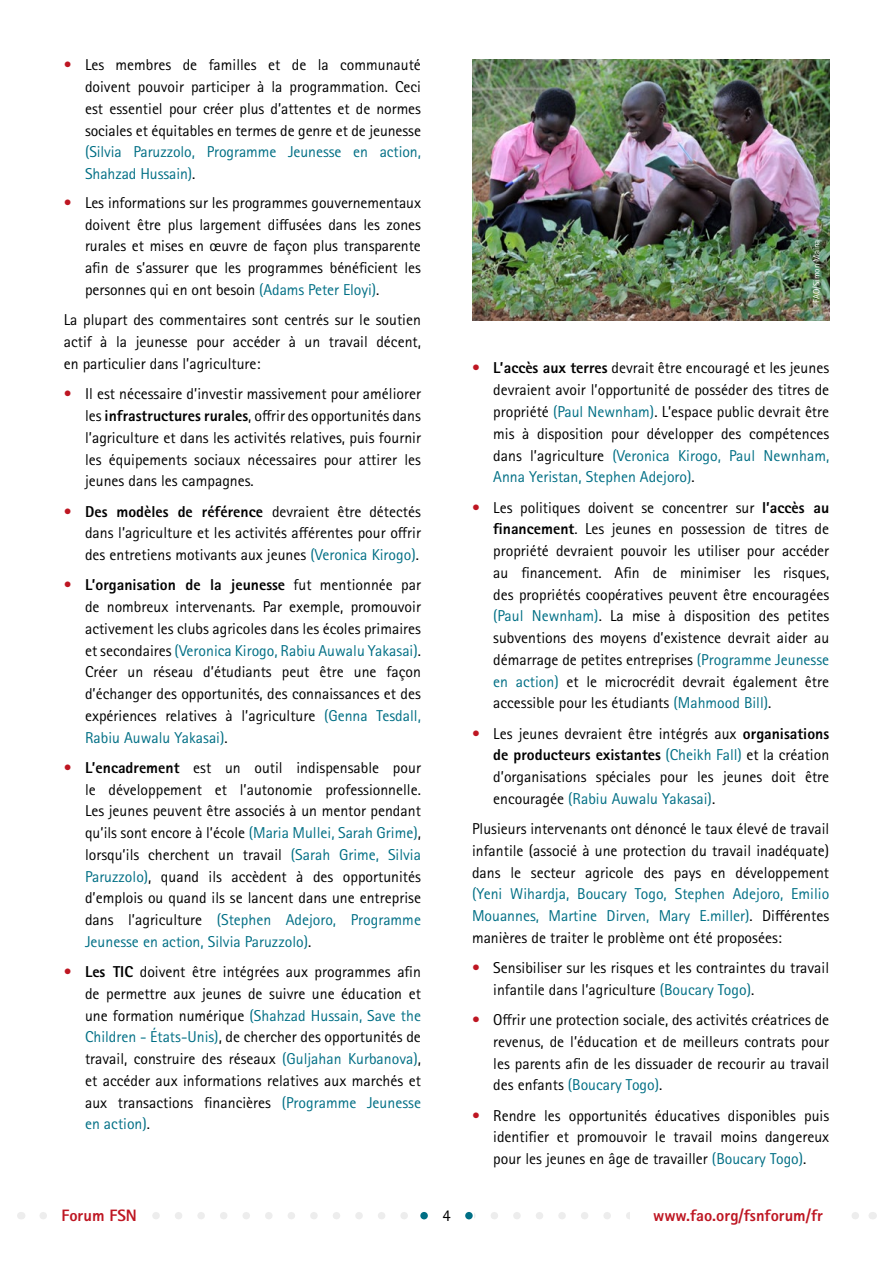
<style>
.page{position:relative;width:893px;height:1263px;background:#fff}
.page>*{position:absolute;margin:0;border:0;box-sizing:border-box;transform-origin:0 0}
.t1{font:800 16.5px "Rotis Sans Serif Std";color:#be1622}
.t2{font:16.5px "Rotis Sans Serif Std";color:#000}
.t3{font:15.75px/21.8px "Rotis Sans Serif Std";color:#000;text-align:justify}
.t4{font:15.75px/21.8px "Rotis Sans Serif Std";letter-spacing:-.005em;color:#006f85}
.t5{font:9px "Rotis Sans Serif Std";color:#fff}
.s1{color:#be1622}
.s2{color:#000}
.s3{color:#006f85}
.s4{font-weight:800}
</style>
<div class="page">
<svg style="left:43px;top:1212px;width:816px;height:7px"></svg>
<div style="left:419px;top:1204px;width:55px;height:23px;background:#fff"></div>
<div style="left:420px;top:1212px;width:8px;height:7px;background:#006f85;border-radius:50%"></div>
<div style="left:465px;top:1212px;width:8px;height:7px;background:#006f85;border-radius:50%"></div>
<div style="left:630px;top:1204px;width:216px;height:23px;background:#fff"></div>
<div style="left:47px;top:1204px;width:104px;height:23px;background:#fff"></div>
<img style="left:472px;top:60px;width:357px;height:260px">
<p class="t3" style="left:85px;top:54px;width:337px;text-indent:-21px"><span class="s1">•</span> Les membres de familles et de la communauté doivent pouvoir participer à la programmation. Ceci est essentiel pour créer plus d’attentes et de normes sociales et équitables en termes de genre et de jeunesse</p>
<p class="t4" style="left:85px;top:141px;width:337px">(Silvia Paruzzolo, Programme Jeunesse en action,<br>Shahzad Hussain)<span class="s2">.</span></p>
<p class="t3" style="left:85px;top:192px;width:337px;text-indent:-21px"><span class="s1">•</span> Les informations sur les programmes gouvernementaux doivent être plus largement diffusées dans les zones rurales et mises en œuvre de façon plus transparente afin de s’assurer que les programmes bénéficient les personnes qui en ont besoin <span class="s3">(Adams Peter Eloyi)</span>.</p>
<p class="t3" style="left:64px;top:309px;width:359px">La plupart des commentaires sont centrés sur le soutien actif à la jeunesse pour accéder à un travail décent, en particulier dans l’agriculture:</p>
<p class="t3" style="left:85px;top:383px;width:337px;text-indent:-21px"><span class="s1">•</span> Il est nécessaire d’investir massivement pour améliorer les <span class="s4">infrastructures rurales</span>, offrir des opportunités dans l’agriculture et dans les activités relatives, puis fournir les équipements sociaux nécessaires pour attirer les jeunes dans les campagnes.</p>
<p class="t3" style="left:85px;top:500px;width:337px;text-indent:-21px"><span class="s1">•</span> <span class="s4">Des modèles de référence</span> devraient être détectés dans l’agriculture et les activités afférentes pour offrir des entretiens motivants aux jeunes <span class="s3">(Veronica Kirogo)</span>.</p>
<p class="t3" style="left:85px;top:574px;width:337px;text-indent:-21px"><span class="s1">•</span> <span class="s4">L’organisation de la jeunesse</span> fut mentionnée par de nombreux intervenants. Par exemple, promouvoir activement les clubs agricoles dans les écoles primaires et secondaires <span class="s3">(Veronica Kirogo, Rabiu Auwalu Yakasai)</span>.<br>Créer un réseau d’étudiants peut être une façon d’échanger des opportunités, des connaissances et des expériences relatives à l’agriculture <span class="s3">(Genna Tesdall, Rabiu Auwalu Yakasai)</span>.</p>
<p class="t3" style="left:85px;top:757px;width:337px;text-indent:-21px"><span class="s1">•</span> <span class="s4">L’encadrement</span> est un outil indispensable pour le développement et l’autonomie professionnelle.<br>Les jeunes peuvent être associés à un mentor pendant qu’ils sont encore à l’école <span class="s3">(Maria Mullei, Sarah Grime)</span>, lorsqu’ils cherchent un travail <span class="s3">(Sarah Grime, Silvia Paruzzolo)</span>, quand ils accèdent à des opportunités d’emplois ou quand ils se lancent dans une entreprise dans l’agriculture <span class="s3">(Stephen Adejoro, Programme Jeunesse en action, Silvia Paruzzolo)</span>.</p>
<p class="t3" style="left:85px;top:961px;width:337px;text-indent:-21px"><span class="s1">•</span> <span class="s4">Les TIC</span> doivent être intégrées aux programmes afin de permettre aux jeunes de suivre une éducation et une formation numérique <span class="s3">(Shahzad Hussain, Save the Children - États-Unis)</span>, de chercher des opportunités de travail, construire des réseaux <span class="s3">(Guljahan Kurbanova)</span>, et accéder aux informations relatives aux marchés et aux transactions financières <span class="s3">(Programme Jeunesse en action)</span>.</p>
<p class="t5" style="left:811px;top:307px;width:69px;rotate:-90deg">©FAO/Simon Maina</p>
<p class="t3" style="left:493px;top:357px;width:337px;text-indent:-21px"><span class="s1">•</span> <span class="s4">L’accès aux terres</span> devrait être encouragé et les jeunes devraient avoir l’opportunité de posséder des titres de propriété <span class="s3">(Paul Newnham)</span>. L’espace public devrait être mis à disposition pour développer des compétences dans l’agriculture <span class="s3">(Veronica Kirogo, Paul Newnham, Anna Yeristan, Stephen Adejoro)</span>.</p>
<p class="t3" style="left:493px;top:496px;width:337px;text-indent:-21px"><span class="s1">•</span> Les politiques doivent se concentrer sur <span class="s4">l’accès au financement</span>. Les jeunes en possession de titres de propriété devraient pouvoir les utiliser pour accéder au financement. Afin de minimiser les risques, des propriétés coopératives peuvent être encouragées <span class="s3">(Paul Newnham)</span>. La mise à disposition des petites subventions des moyens d’existence devrait aider au démarrage de petites entreprises <span class="s3">(Programme Jeunesse en action)</span> et le microcrédit devrait également être accessible pour les étudiants <span class="s3">(Mahmood Bill)</span>.</p>
<p class="t3" style="left:493px;top:722px;width:337px;text-indent:-21px"><span class="s1">•</span> Les jeunes devraient être intégrés aux <span class="s4">organisations de producteurs existantes</span> <span class="s3">(Cheikh Fall)</span> et la création d’organisations spéciales pour les jeunes doit être encouragée <span class="s3">(Rabiu Auwalu Yakasai)</span>.</p>
<p class="t3" style="left:472px;top:818px;width:359px">Plusieurs intervenants ont dénoncé le taux élevé de travail infantile (associé à une protection du travail inadéquate) dans le secteur agricole des pays en développement</p>
<p class="t4" style="left:472px;top:883px;width:359px;text-align:justify">(Yeni Wihardja, Boucary Togo, Stephen Adejoro, Emilio Mouannes, Martine Dirven, Mary E.miller)<span class="s2">. Différentes manières de traiter le problème ont été proposées:</span></p>
<p class="t3" style="left:493px;top:957px;width:337px;text-indent:-21px"><span class="s1">•</span> Sensibiliser sur les risques et les contraintes du travail infantile dans l’agriculture <span class="s3">(Boucary Togo)</span>.</p>
<p class="t3" style="left:493px;top:1009px;width:337px;text-indent:-21px"><span class="s1">•</span> Offrir une protection sociale, des activités créatrices de revenus, de l’éducation et de meilleurs contrats pour les parents afin de les dissuader de recourir au travail des enfants <span class="s3">(Boucary Togo)</span>.</p>
<p class="t3" style="left:493px;top:1104px;width:337px;text-indent:-21px"><span class="s1">•</span> Rendre les opportunités éducatives disponibles puis identifier et promouvoir le travail moins dangereux pour les jeunes en âge de travailler <span class="s3">(Boucary Togo)</span>.</p>
<p class="t1" style="left:61px;top:1205px;width:77px">Forum FSN</p>
<p class="t2" style="left:442px;top:1206px;width:10px">4</p>
<p class="t1" style="left:653px;top:1205px;width:171px">www.fao.org/fsnforum/fr</p>
</div>
